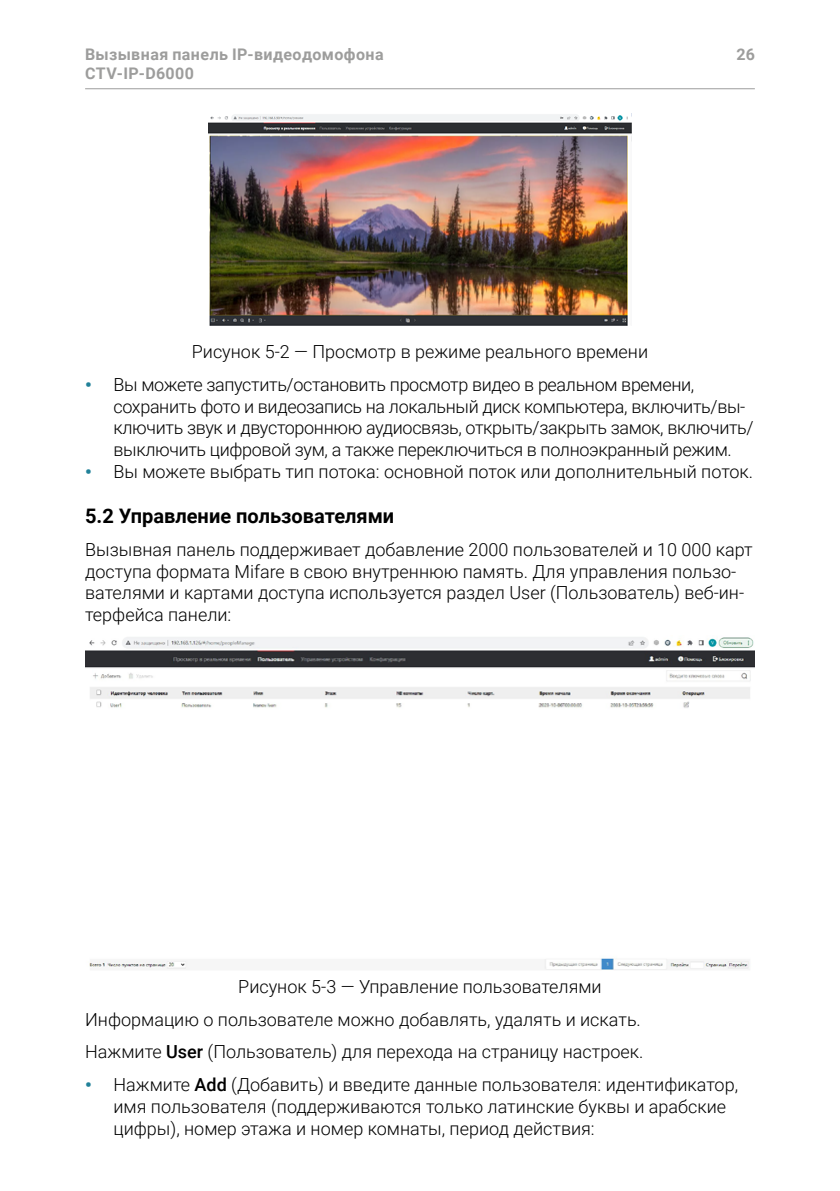
<style>
.page{position:relative;width:840px;height:1191px;background:#fff}
.page>*{position:absolute;margin:0;border:0;box-sizing:border-box;transform-origin:0 0}
.t1{font:700 20px "Roboto";color:#000}
.t2{font:300 18px/21.6px "Roboto";color:#000}
.t3{font:300 18px/21.6px "Roboto";letter-spacing:-.02em;color:#000}
.t4{font:700 16px/19.2px "Roboto";letter-spacing:.025em;color:#9d9d9c}
.s1{font-weight:900;color:#218199}
.s2{font-weight:500}
</style>
<div class="page">
<hr style="left:85px;top:88px;width:669px;height:1px;background:#9d9d9c">
<img style="left:208px;top:114px;width:423px;height:211px">
<img style="left:85px;top:637px;width:669px;height:333px">
<p class="t4" style="left:85px;top:44px;width:300px">Вызывная панель IP-видеодомофона<br>CTV-IP-D6000</p>
<p class="t4" style="left:736px;top:44px;width:20px">26</p>
<p class="t2" style="left:192px;top:340px;width:457px">Рисунок 5-2 — Просмотр в режиме реального времени</p>
<p class="t3" style="left:113px;top:373px;width:641px;text-indent:-28px"><span class="s1">•</span> Вы можете запустить/остановить просмотр видео в реальном времени, сохранить фото и видеозапись на локальный диск компьютера, включить/вы&shy;ключить звук и двустороннюю аудиосвязь, открыть/закрыть замок, включить/ выключить цифровой зум, а также переключиться в полноэкранный режим.</p>
<p class="t2" style="left:85px;top:459px;width:669px"><span class="s1">•</span> Вы можете выбрать тип потока: основной поток или дополнительный поток.</p>
<p class="t1" style="left:85px;top:502px;width:310px">5.2 Управление пользователями</p>
<p class="t2" style="left:85px;top:538px;width:668px">Вызывная панель поддерживает добавление 2000 пользователей и 10 000 карт доступа формата Mifare в свою внутреннюю память. Для управления пользо&shy;вателями и картами доступа используется раздел User (Пользователь) веб-ин&shy;терфейса панели:</p>
<p class="t2" style="left:85px;top:969px;width:559px;line-height:33px;text-indent:153px">Рисунок 5-3 — Управление пользователями<br>Информацию о пользователе можно добавлять, удалять и искать.<br>Нажмите <span class="s2">User</span> (Пользователь) для перехода на страницу настроек.</p>
<p class="t2" style="left:113px;top:1073px;width:625px;text-indent:-28px"><span class="s1">•</span> Нажмите <span class="s2">Add</span> (Добавить) и введите данные пользователя: идентификатор, имя пользователя (поддерживаются только латинские буквы и арабские цифры), номер этажа и номер комнаты, период действия:</p>
</div>
